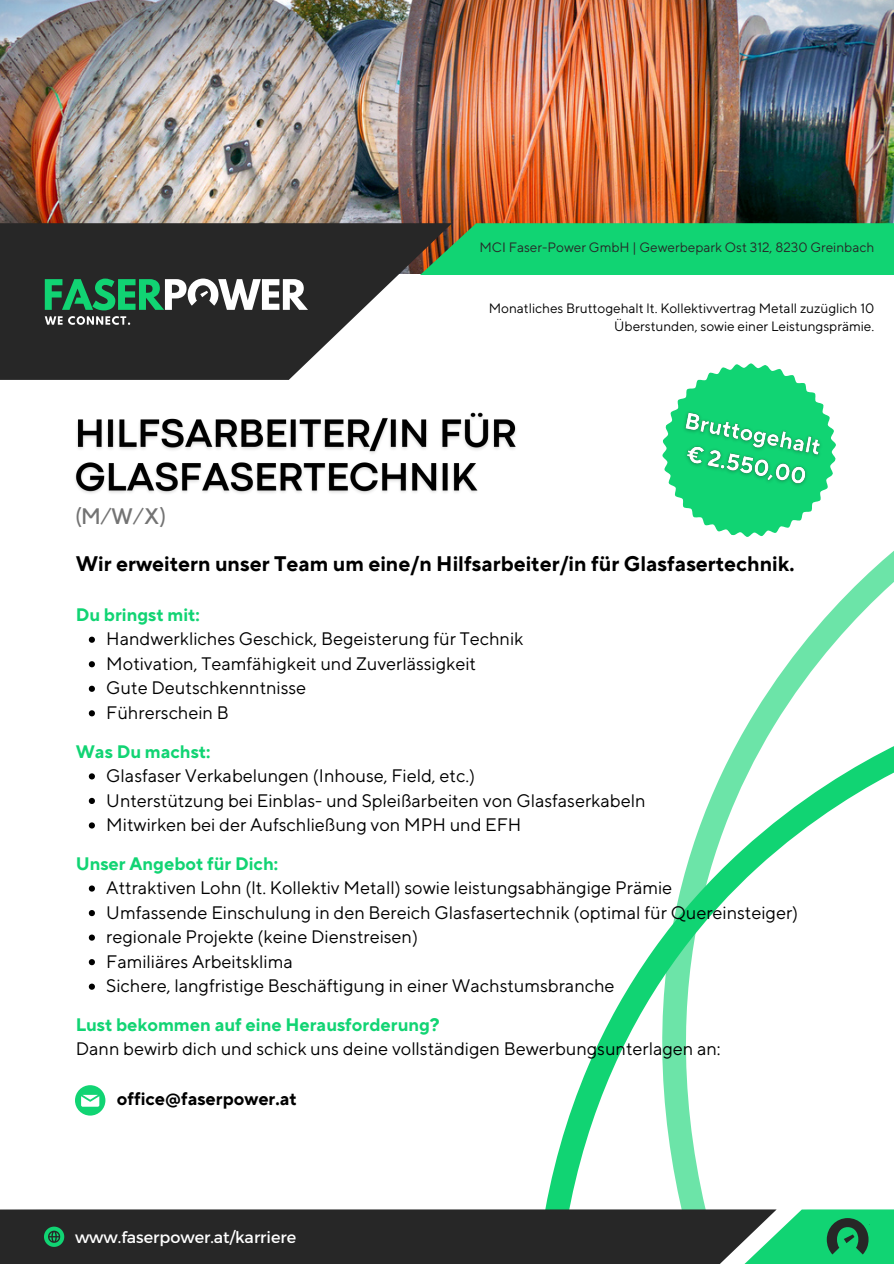
<style>
.page{position:relative;width:894px;height:1264px;background:#fff}
.page>*{position:absolute;margin:0;border:0;box-sizing:border-box;transform-origin:0 0}
.t1{font:22.35px "Kollektif";color:#737373}
.t2{font:700 21px "TT Norms Pro";color:#000}
.t3{font:18px/24.5px "TT Norms Pro";color:#000}
.t4{font:700 18px "TT Norms Pro";color:#11d473}
.t5{font:700 18px "TT Norms Pro";color:#000}
.t6{font:16.05px "Montserrat";color:#fff}
.t7{font:13.5px/18px "TT Norms Pro";color:#000;text-align:right}
.t8{font:13.5px "TT Norms Pro";color:#272727}
</style>
<div class="page">
<img style="left:0;top:0;width:893px;height:223px">
<svg style="left:0;top:223px;width:419px;height:157px;background:#464545"></svg>
<svg style="left:419px;top:223px;width:474px;height:52px;background:#17c96d"></svg>
<svg style="left:45px;top:316px;width:85px;height:9px"></svg>
<svg style="left:45px;top:278px;width:263px;height:32px"></svg>
<svg style="left:777px;top:551px;width:116px;height:128px"></svg>
<svg style="left:545px;top:679px;width:348px;height:530px"></svg>
<div style="left:739px;top:1209px;width:154px;height:54px;background:#11d473"></div>
<div style="left:0;top:1209px;width:776px;height:54px;background:#272727"></div>
<svg style="left:826px;top:1218px;width:42px;height:37px"></svg>
<div style="left:866px;top:1211px;width:20px;height:12px;background:#11d473"></div>
<svg style="left:662px;top:363px;width:188px;height:189px"></svg>
<svg style="left:89px;top:636px;width:6px;height:6px"></svg>
<svg style="left:89px;top:661px;width:6px;height:6px"></svg>
<svg style="left:89px;top:685px;width:6px;height:7px"></svg>
<svg style="left:89px;top:710px;width:6px;height:6px"></svg>
<svg style="left:89px;top:773px;width:6px;height:6px"></svg>
<svg style="left:89px;top:797px;width:6px;height:7px"></svg>
<svg style="left:89px;top:822px;width:6px;height:6px"></svg>
<svg style="left:89px;top:885px;width:6px;height:6px"></svg>
<svg style="left:89px;top:910px;width:6px;height:6px"></svg>
<svg style="left:89px;top:934px;width:6px;height:6px"></svg>
<svg style="left:89px;top:959px;width:6px;height:6px"></svg>
<svg style="left:89px;top:983px;width:6px;height:6px"></svg>
<svg style="left:75px;top:1085px;width:30px;height:30px"></svg>
<img style="left:75px;top:412px;width:441px;height:82px">
<img style="left:667px;top:400px;width:163px;height:101px">
<p class="t8" style="left:479px;top:239px;width:396px">MCI Faser-Power GmbH | Gewerbepark Ost 312, 8230 Greinbach</p>
<p class="t1" style="left:76px;top:506px;width:92px">(M/W/X)</p>
<p class="t7" style="left:488px;top:300px;width:387px">Monatliches Bruttogehalt lt. Kollektivvertrag Metall zuzüglich 10<br>Überstunden, sowie einer Leistungsprämie.</p>
<p class="t2" style="left:76px;top:551px;width:720px">Wir erweitern unser Team um eine/n Hilfsarbeiter/in für Glasfasertechnik.</p>
<p class="t4" style="left:76px;top:603px;width:125px">Du bringst mit:</p>
<p class="t3" style="left:106px;top:627px;width:418px">Handwerkliches Geschick, Begeisterung für Technik Motivation, Teamfähigkeit und Zuverlässigkeit<br>Gute Deutschkenntnisse<br>Führerschein B</p>
<p class="t4" style="left:76px;top:740px;width:136px">Was Du machst:</p>
<p class="t3" style="left:106px;top:764px;width:540px">Glasfaser Verkabelungen (Inhouse, Field, etc.)<br>Unterstützung bei Einblas- und Spleißarbeiten von Glasfaserkabeln<br>Mitwirken bei der Aufschließung von MPH und EFH</p>
<p class="t4" style="left:76px;top:852px;width:204px">Unser Angebot für Dich:</p>
<p class="t3" style="left:106px;top:876px;width:693px">Attraktiven Lohn (lt. Kollektiv Metall) sowie leistungsabhängige Prämie<br>Umfassende Einschulung in den Bereich Glasfasertechnik (optimal für Quereinsteiger) regionale Projekte (keine Dienstreisen)<br>Familiäres Arbeitsklima<br>Sichere, langfristige Beschäftigung in einer Wachstumsbranche</p>
<p class="t4" style="left:76px;top:1013px;width:365px">Lust bekommen auf eine Herausforderung?</p>
<p class="t3" style="left:76px;top:1037px;width:646px">Dann bewirb dich und schick uns deine vollständigen Bewerbungsunterlagen an:</p>
<p class="t5" style="left:117px;top:1087px;width:181px">office@faserpower.at</p>
<p class="t6" style="left:75px;top:1227px;width:223px">www.faserpower.at/karriere</p>
</div>
